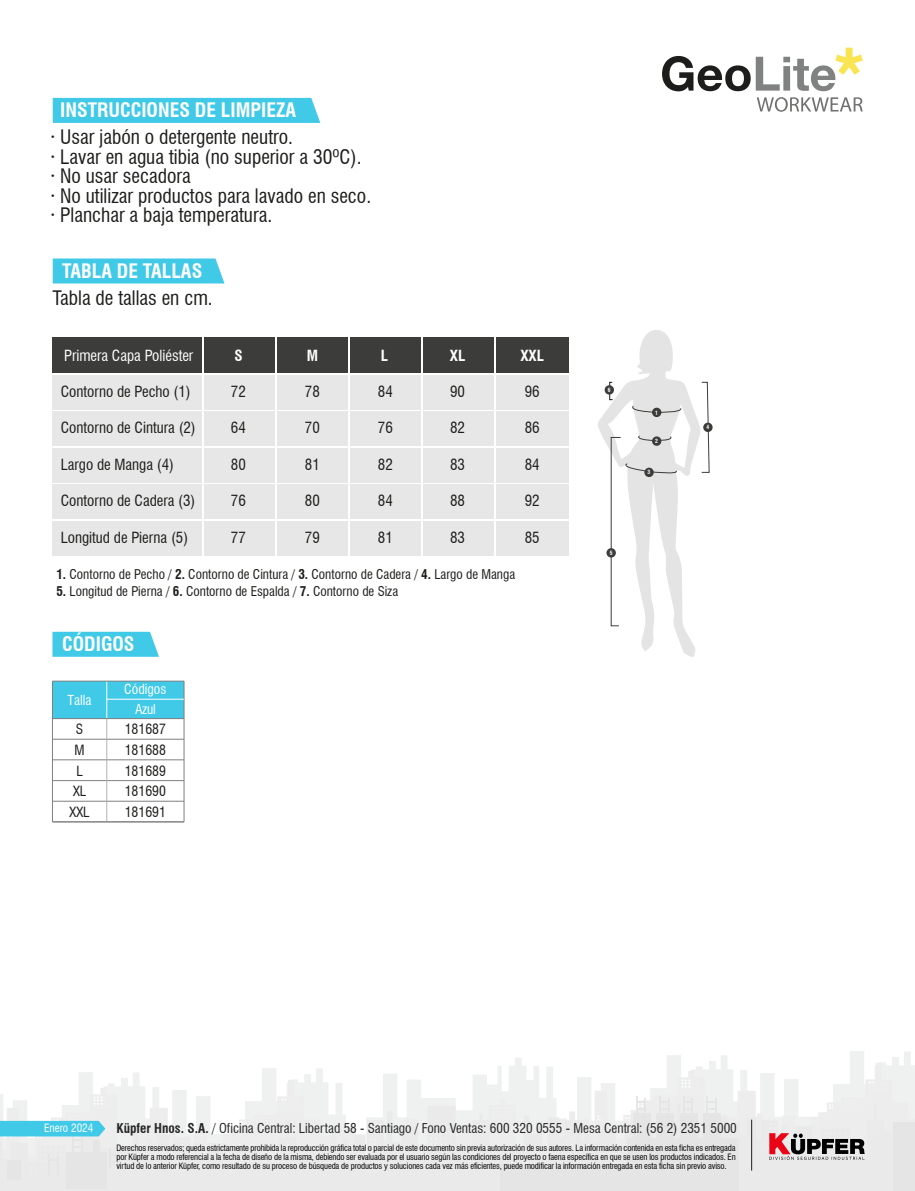
<style>
.page{position:relative;width:915px;height:1191px;background:#fff}
.page>*{position:absolute;margin:0;border:0;box-sizing:border-box;transform-origin:0 0}
.t1{font:condensed 19.5px/19.5px "Swiss 721 BT";color:#1d1d1b}
.t2{font:700 condensed 19.5px "Swiss 721 BT";color:#fff}
.t3{font:condensed 15px "Swiss 721 BT";color:#1d1d1b}
.t4{font:condensed 15px "Swiss 721 BT";color:#fff}
.t5{font:700 condensed 15px "Swiss 721 BT";color:#fff}
.t6{font:condensed 13.8px "Swiss 721 BT";color:#1d1d1b}
.t7{font:condensed 13.5px "Swiss 721 BT";color:#fff}
.t8{font:condensed 13.2px "Swiss 721 BT";color:#272726}
.t9{font:condensed 13.05px "Swiss 721 BT";color:#1d1d1b}
.t10{font:condensed 11.1px "Swiss 721 BT";color:#fff}
.t11{font:condensed 8.55px/8.9px "Swiss 721 BT";letter-spacing:-.015em;color:#000;text-align:justify}
.t12{font:700 condensed 5.7px "Swiss 721 BT";color:#fff}
.s1{font-weight:700}
</style>
<div class="page">
<svg style="left:662px;top:48px;width:200px;height:43px"></svg>
<svg style="left:756px;top:97px;width:106px;height:15px"></svg>
<div style="left:53px;top:258px;width:171px;height:25px;background:#41c9e8"></div>
<div style="left:53px;top:98px;width:267px;height:25px;background:#41c9e8"></div>
<svg style="left:0;top:1051px;width:914px;height:140px"></svg>
<hr style="left:751px;top:1119px;width:1px;height:51px;background:#1d1d1b">
<svg style="left:52px;top:632px;width:107px;height:25px;background:#4bcbe9"></svg>
<svg style="left:598px;top:330px;width:111px;height:327px"></svg>
<div style="left:651px;top:408px;width:10px;height:9px;background:#3c3c3b;border-radius:50%"></div>
<svg style="left:651px;top:436px;width:10px;height:10px"></svg>
<div style="left:644px;top:468px;width:9px;height:9px;background:#3c3c3b;border-radius:50%"></div>
<div style="left:703px;top:422px;width:9px;height:10px;background:#3c3c3b;border-radius:50%"></div>
<div style="left:606px;top:548px;width:9px;height:9px;background:#3c3c3b;border-radius:50%"></div>
<div style="left:609px;top:382px;width:3px;height:18px;border:1px solid #1d1d1b"></div>
<div style="left:604px;top:385px;width:9px;height:9px;background:#3c3c3b;border-radius:50%"></div>
<div style="left:53px;top:681px;width:131px;height:37px;background:#41c9e8"></div>
<hr style="left:106px;top:681px;width:1px;height:37px;background:#fff">
<hr style="left:52px;top:681px;width:1px;height:141px;background:#808080">
<hr style="left:184px;top:681px;width:1px;height:141px;background:#808080">
<hr style="left:52px;top:681px;width:132px;height:1px;background:#808080">
<hr style="left:52px;top:739px;width:132px;height:1px;background:#808080">
<hr style="left:52px;top:759px;width:132px;height:1px;background:#808080">
<hr style="left:52px;top:780px;width:132px;height:1px;background:#808080">
<hr style="left:52px;top:801px;width:132px;height:1px;background:#808080">
<svg style="left:106px;top:719px;width:1px;height:102px"></svg>
<hr style="left:107px;top:699px;width:77px;height:1px;background:#fff">
<hr style="left:52px;top:821px;width:132px;height:1px;background:#808080">
<hr style="left:52px;top:718px;width:132px;height:1px;background:#808080">
<div style="left:52px;top:411px;width:150px;height:35px;background:#e7e7e7"></div>
<div style="left:52px;top:375px;width:150px;height:34px;background:#e7e7e7"></div>
<div style="left:52px;top:337px;width:150px;height:35px;background:#3c3c3b"></div>
<div style="left:350px;top:337px;width:70px;height:35px;background:#3c3c3b"></div>
<div style="left:350px;top:411px;width:70px;height:35px;background:#e7e7e7"></div>
<div style="left:277px;top:337px;width:70px;height:35px;background:#3c3c3b"></div>
<div style="left:277px;top:411px;width:70px;height:35px;background:#e7e7e7"></div>
<div style="left:277px;top:375px;width:70px;height:34px;background:#e7e7e7"></div>
<div style="left:495px;top:337px;width:73px;height:35px;background:#3c3c3b"></div>
<div style="left:423px;top:411px;width:70px;height:35px;background:#e7e7e7"></div>
<div style="left:423px;top:375px;width:70px;height:34px;background:#e7e7e7"></div>
<div style="left:350px;top:375px;width:70px;height:34px;background:#e7e7e7"></div>
<div style="left:204px;top:411px;width:71px;height:35px;background:#e7e7e7"></div>
<div style="left:495px;top:411px;width:73px;height:35px;background:#e7e7e7"></div>
<div style="left:423px;top:337px;width:70px;height:35px;background:#3c3c3b"></div>
<div style="left:495px;top:375px;width:73px;height:34px;background:#e7e7e7"></div>
<div style="left:204px;top:375px;width:71px;height:34px;background:#e7e7e7"></div>
<div style="left:204px;top:337px;width:71px;height:35px;background:#3c3c3b"></div>
<div style="left:52px;top:485px;width:150px;height:34px;background:#e7e7e7"></div>
<div style="left:350px;top:485px;width:70px;height:34px;background:#e7e7e7"></div>
<div style="left:277px;top:485px;width:70px;height:34px;background:#e7e7e7"></div>
<div style="left:423px;top:485px;width:70px;height:34px;background:#e7e7e7"></div>
<div style="left:204px;top:485px;width:71px;height:34px;background:#e7e7e7"></div>
<div style="left:495px;top:485px;width:73px;height:34px;background:#e7e7e7"></div>
<div style="left:52px;top:521px;width:150px;height:34px;background:#e7e7e7"></div>
<div style="left:277px;top:521px;width:70px;height:34px;background:#e7e7e7"></div>
<div style="left:204px;top:521px;width:71px;height:34px;background:#e7e7e7"></div>
<div style="left:350px;top:521px;width:70px;height:34px;background:#e7e7e7"></div>
<div style="left:423px;top:521px;width:70px;height:34px;background:#e7e7e7"></div>
<div style="left:495px;top:521px;width:73px;height:34px;background:#e7e7e7"></div>
<div style="left:52px;top:449px;width:150px;height:34px;background:#e7e7e7"></div>
<div style="left:277px;top:449px;width:70px;height:34px;background:#e7e7e7"></div>
<div style="left:204px;top:449px;width:71px;height:34px;background:#e7e7e7"></div>
<div style="left:350px;top:449px;width:70px;height:34px;background:#e7e7e7"></div>
<div style="left:423px;top:449px;width:70px;height:34px;background:#e7e7e7"></div>
<div style="left:495px;top:449px;width:73px;height:34px;background:#e7e7e7"></div>
<h1 class="t2" style="left:60px;top:98px;width:237px">INSTRUCCIONES DE LIMPIEZA</h1>
<h1 class="t1" style="left:50px;top:127px;width:322px">· Usar jabón o detergente neutro.<br>· Lavar en agua tibia (no superior a 30ºC). · No usar secadora<br>· No utilizar productos para lavado en seco. · Planchar a baja temperatura.</h1>
<h1 class="t2" style="left:62px;top:259px;width:142px">TABLA DE TALLAS</h1>
<h1 class="t1" style="left:52px;top:288px;width:162px">Tabla de tallas en cm.</h1>
<h2 class="t4" style="left:64px;top:347px;width:130px">Primera Capa Poliéster</h2>
<h2 class="t3" style="left:61px;top:382px;width:131px">Contorno de Pecho (1)</h2>
<h2 class="t3" style="left:61px;top:418px;width:136px">Contorno de Cintura (2)</h2>
<h2 class="t5" style="left:234px;top:347px;width:10px">S</h2>
<h2 class="t5" style="left:306px;top:347px;width:13px">M</h2>
<h2 class="t5" style="left:380px;top:347px;width:9px">L</h2>
<h2 class="t5" style="left:449px;top:347px;width:17px">XL</h2>
<h2 class="t5" style="left:520px;top:347px;width:25px">XXL</h2>
<h2 class="t3" style="left:231px;top:382px;width:16px">72</h2>
<h2 class="t3" style="left:231px;top:418px;width:16px">64</h2>
<h2 class="t3" style="left:305px;top:382px;width:16px">78</h2>
<h2 class="t3" style="left:305px;top:418px;width:16px">70</h2>
<h2 class="t3" style="left:378px;top:382px;width:16px">84</h2>
<h2 class="t3" style="left:378px;top:418px;width:16px">76</h2>
<h2 class="t3" style="left:450px;top:382px;width:16px">90</h2>
<h2 class="t3" style="left:450px;top:418px;width:16px">82</h2>
<h2 class="t3" style="left:524px;top:382px;width:16px">96</h2>
<h2 class="t3" style="left:524px;top:418px;width:16px">86</h2>
<h2 class="t3" style="left:61px;top:456px;width:115px">Largo de Manga (4)</h2>
<h2 class="t3" style="left:231px;top:456px;width:16px">80</h2>
<h2 class="t3" style="left:305px;top:456px;width:16px">81</h2>
<h2 class="t3" style="left:378px;top:456px;width:16px">82</h2>
<h2 class="t3" style="left:450px;top:456px;width:16px">83</h2>
<h2 class="t3" style="left:524px;top:456px;width:16px">84</h2>
<h2 class="t3" style="left:61px;top:492px;width:136px">Contorno de Cadera (3)</h2>
<h2 class="t3" style="left:231px;top:492px;width:16px">76</h2>
<h2 class="t3" style="left:305px;top:492px;width:16px">80</h2>
<h2 class="t3" style="left:378px;top:492px;width:16px">84</h2>
<h2 class="t3" style="left:450px;top:492px;width:16px">88</h2>
<h2 class="t3" style="left:524px;top:492px;width:16px">92</h2>
<h2 class="t3" style="left:61px;top:528px;width:129px">Longitud de Pierna (5)</h2>
<h2 class="t3" style="left:231px;top:528px;width:16px">77</h2>
<h2 class="t3" style="left:305px;top:528px;width:16px">79</h2>
<h2 class="t3" style="left:378px;top:528px;width:16px">81</h2>
<h2 class="t3" style="left:450px;top:528px;width:16px">83</h2>
<h2 class="t3" style="left:524px;top:528px;width:16px">85</h2>
<h3 class="t9" style="left:56px;top:566px;width:460px"><span class="s1">1.</span> Contorno de Pecho / <span class="s1">2.</span> Contorno de Cintura / <span class="s1">3.</span> Contorno de Cadera / <span class="s1">4.</span> Largo de Manga</h3>
<h3 class="t9" style="left:56px;top:583px;width:343px"><span class="s1">5.</span> Longitud de Pierna / <span class="s1">6.</span> Contorno de Espalda / <span class="s1">7.</span> Contorno de Siza</h3>
<h1 class="t2" style="left:62px;top:632px;width:74px">CÓDIGOS</h1>
<h3 class="t7" style="left:124px;top:681px;width:44px">Códigos</h3>
<h3 class="t7" style="left:68px;top:692px;width:25px">Talla</h3>
<h3 class="t6" style="left:76px;top:721px;width:9px">S</h3>
<h3 class="t6" style="left:125px;top:721px;width:43px">181687</h3>
<h3 class="t6" style="left:74px;top:742px;width:12px">M</h3>
<h3 class="t6" style="left:125px;top:741px;width:43px">181688</h3>
<h3 class="t6" style="left:76px;top:762px;width:8px">L</h3>
<h3 class="t6" style="left:125px;top:762px;width:43px">181689</h3>
<h3 class="t6" style="left:73px;top:783px;width:15px">XL</h3>
<h3 class="t6" style="left:125px;top:783px;width:43px">181690</h3>
<h3 class="t6" style="left:70px;top:804px;width:22px">XXL</h3>
<h3 class="t6" style="left:125px;top:803px;width:43px">181691</h3>
<h3 class="t7" style="left:135px;top:701px;width:22px">Azul</h3>
<p class="t12" style="left:607px;top:386px;width:4px">6</p>
<p class="t12" style="left:609px;top:549px;width:4px">5</p>
<p class="t12" style="left:655px;top:409px;width:4px">1</p>
<p class="t12" style="left:655px;top:437px;width:4px">2</p>
<p class="t12" style="left:647px;top:469px;width:4px">3</p>
<p class="t12" style="left:706px;top:424px;width:4px">4</p>
<p class="t10" style="left:44px;top:1121px;width:51px">Enero 2024</p>
<h3 class="t8" style="left:116px;top:1120px;width:621px"><span class="s1">Küpfer Hnos. S.A.</span> / Oficina Central: Libertad 58 - Santiago / Fono Ventas: 600 320 0555 - Mesa Central: (56 2) 2351 5000</h3>
<p class="t11" style="left:116px;top:1143px;width:620px">Derechos reservados; queda estrictamente prohibida la reproducción gráfica total o parcial de este documento sin previa autorización de sus autores. La información contenida en esta ficha es entregada por Küpfer a modo referencial a la fecha de diseño de la misma, debiendo ser evaluada por el usuario según las condiciones del proyecto o faena específica en que se usen los productos indicados. En virtud de lo anterior Küpfer, como resultado de su proceso de búsqueda de productos y soluciones cada vez más eficientes, puede modificar la información entregada en esta ficha sin previo aviso.</p>
</div>
